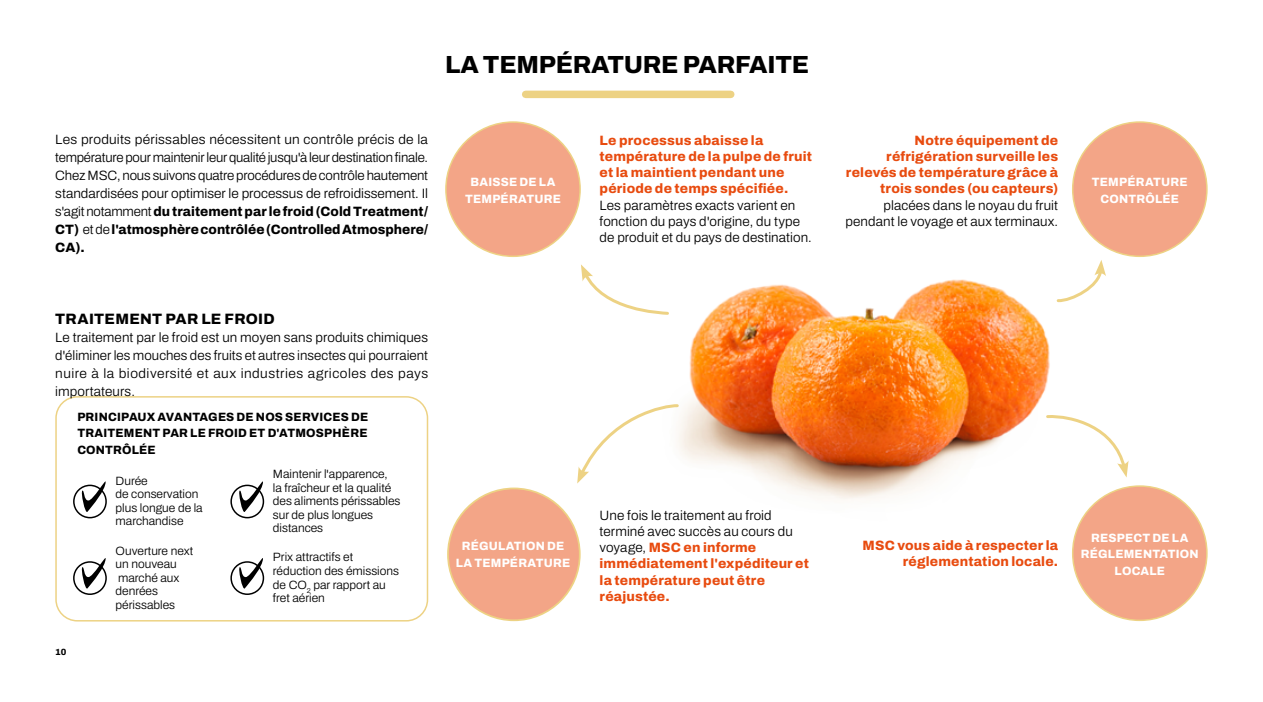
<style>
.page{position:relative;width:1263px;height:702px;background:#fff}
.page>*{position:absolute;margin:0;border:0;box-sizing:border-box;transform-origin:0 0}
.t1{font:800 24.75px "Archivo";letter-spacing:-.01em;color:#000}
.t2{font:800 15px "Archivo";letter-spacing:.02em;color:#000}
.t3{font:300 13.5px/18px "Archivo";letter-spacing:.01em;color:#000;text-align:justify}
.t4{font:800 13.5px/16.2px "Archivo";letter-spacing:.015em;color:#e84b0f}
.t5{font:300 12px/13.5px "Archivo";color:#000}
.t6{font:800 12px/16.5px "Archivo";letter-spacing:.02em;color:#fff;text-align:center}
.t7{font:800 12px/16.5px "Archivo";letter-spacing:.02em;color:#000;text-align:justify}
.t8{font:800 9px "Archivo";color:#000}
.s1{font-weight:800}
.s2{font-weight:300;color:#000}
</style>
<div class="page">
<div style="left:526px;top:91px;width:205px;height:7px;background:#edd284"></div>
<img style="left:560px;top:216px;width:537px;height:390px">
<div style="left:73px;top:484px;width:34px;height:34px;border:2px solid #000;border-radius:50%"></div>
<svg style="left:80px;top:481px;width:26px;height:33px"></svg>
<div style="left:230px;top:484px;width:34px;height:34px;border:2px solid #000;border-radius:50%"></div>
<svg style="left:238px;top:481px;width:25px;height:33px"></svg>
<div style="left:73px;top:561px;width:34px;height:34px;border:2px solid #000;border-radius:50%"></div>
<svg style="left:80px;top:558px;width:26px;height:33px"></svg>
<div style="left:230px;top:561px;width:34px;height:34px;border:2px solid #000;border-radius:50%"></div>
<svg style="left:238px;top:558px;width:25px;height:33px"></svg>
<div style="left:55px;top:396px;width:373px;height:225px;border:2px solid #edd284;border-radius:21px"></div>
<svg style="left:581px;top:264px;width:90px;height:52px"></svg>
<svg style="left:577px;top:403px;width:103px;height:80px"></svg>
<svg style="left:1044px;top:413px;width:84px;height:64px"></svg>
<svg style="left:1055px;top:260px;width:51px;height:43px"></svg>
<div style="left:1073px;top:486px;width:134px;height:134px;background:#f3a587;border-radius:50%"></div>
<div style="left:1073px;top:122px;width:134px;height:134px;background:#f3a587;border-radius:50%"></div>
<div style="left:446px;top:122px;width:134px;height:134px;background:#f3a587;border-radius:50%"></div>
<div style="left:448px;top:488px;width:132px;height:132px;background:#f3a587;border-radius:50%"></div>
<h1 class="t1" style="left:445px;top:45px;width:365px">LA TEMPÉRATURE PARFAITE</h1>
<p class="t3" style="left:55px;top:131px;width:374px">Les produits périssables nécessitent un contrôle précis de la température pour maintenir leur qualité jusqu'à leur destination finale.<br>Chez MSC, nous suivons quatre procédures de contrôle hautement standardisées pour optimiser le processus de refroidissement. Il s'agit notamment <span class="s1">du traitement par le froid (Cold Treatment/ CT)</span> et de <span class="s1">l'atmosphère contrôlée (Controlled Atmosphere/ CA).</span></p>
<p class="t2" style="left:55px;top:308px;width:221px">TRAITEMENT PAR LE FROID</p>
<p class="t3" style="left:55px;top:328px;width:374px">Le traitement par le froid est un moyen sans produits chimiques d'éliminer les mouches des fruits et autres insectes qui pourraient nuire à la biodiversité et aux industries agricoles des pays importateurs.</p>
<p class="t7" style="left:77px;top:408px;width:293px">PRINCIPAUX AVANTAGES DE NOS SERVICES DE TRAITEMENT PAR LE FROID ET D'ATMOSPHÈRE CONTRÔLÉE</p>
<p class="t5" style="left:116px;top:474px;width:89px">Durée<br>de conservation plus longue de la marchandise</p>
<p class="t5" style="left:273px;top:467px;width:129px">Maintenir l'apparence,<br>la fraîcheur et la qualité des aliments périssables sur de plus longues distances</p>
<p class="t5" style="left:116px;top:544px;width:79px">Ouverture next un nouveau marché aux denrées périssables</p>
<p class="t5" style="left:273px;top:550px;width:128px">Prix attractifs et réduction des émissions de CO<sub>2</sub> par rapport au fret aérien</p>
<p class="t8" style="left:55px;top:644px;width:13px">10</p>
<p class="t6" style="left:465px;top:174px;width:97px">BAISSE DE LA<br>TEMPÉRATURE</p>
<p class="t6" style="left:456px;top:538px;width:116px">RÉGULATION DE<br>LA TEMPÉRATURE</p>
<p class="t4" style="left:600px;top:132px;width:214px">Le processus abaisse la température de la pulpe de fruit et la maintient pendant une période de temps spécifiée.</p>
<p class="t3" style="left:600px;top:197px;width:214px;line-height:16.2px;text-align:left">Les paramètres exacts varient en fonction du pays d'origine, du type de produit et du pays de destination.</p>
<p class="t4" style="left:600px;top:507px;width:211px"><span class="s2">Une fois le traitement au froid terminé avec succès au cours du voyage,</span> MSC en informe immédiatement l'expéditeur et la température peut être réajustée.</p>
<p class="t4" style="left:846px;top:132px;width:214px;text-align:right">Notre équipement de réfrigération surveille les relevés de température grâce à trois sondes (ou capteurs)</p>
<p class="t3" style="left:845px;top:197px;width:214px;line-height:16.2px;text-align:right">placées dans le noyau du fruit pendant le voyage et aux terminaux.</p>
<p class="t6" style="left:1092px;top:174px;width:97px">TEMPÉRATURE<br>CONTRÔLÉE</p>
<p class="t4" style="left:863px;top:537px;width:197px;text-align:right">MSC vous aide à respecter la réglementation locale.</p>
<p class="t6" style="left:1081px;top:529px;width:119px">RESPECT DE LA<br>RÉGLEMENTATION<br>LOCALE</p>
</div>
